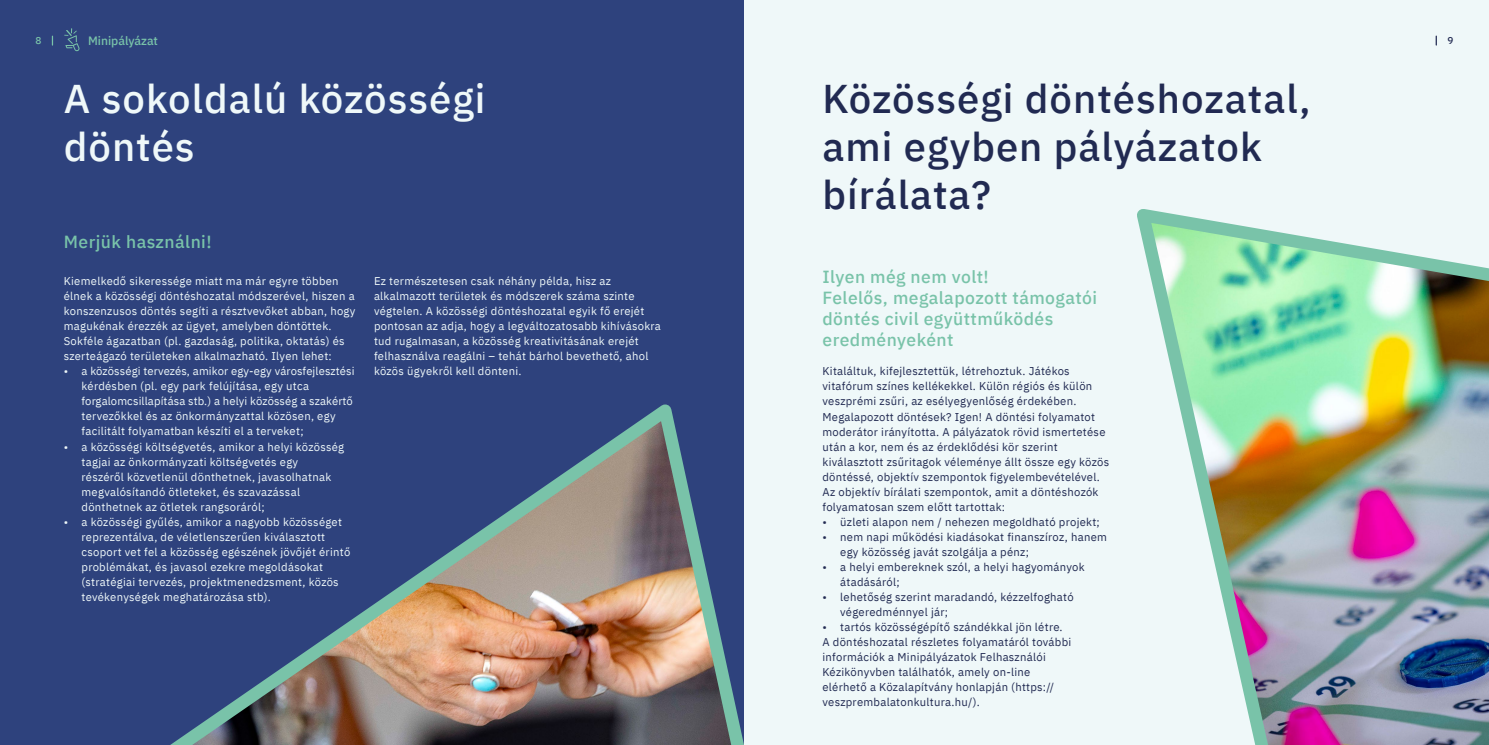
<style>
.page{position:relative;width:1489px;height:745px;background:#fff}
.page>*{position:absolute;margin:0;border:0;box-sizing:border-box;transform-origin:0 0}
.t1{font:500 40px/48px "IBM Plex Sans";letter-spacing:.025em;color:#212a52}
.t2{font:500 40px/48px "IBM Plex Sans";letter-spacing:.025em;color:#eff8f9}
.t3{font:500 17.5px/21px "IBM Plex Sans";letter-spacing:.025em;color:#79c3a9}
.t4{font:500 12.12px "IBM Plex Sans";color:#79c3a9}
.t5{font:11.25px/15px "IBM Plex Sans";letter-spacing:.025em;color:#eff8f9}
.t6{font:11.25px/15px "IBM Plex Sans";letter-spacing:.025em;color:#212a52}
.t7{font:500 10px "IBM Plex Sans";color:#79c3a9}
.t8{font:500 10px "IBM Plex Sans";color:#212a52}
</style>
<div class="page">
<div style="left:0;top:0;width:743px;height:744px;background:#2e427d"></div>
<div style="left:744px;top:0;width:744px;height:744px;background:#eff8f9"></div>
<img style="left:172px;top:389px;width:572px;height:355px">
<img style="left:1137px;top:209px;width:351px;height:535px">
<svg style="left:64px;top:28px;width:16px;height:23px"></svg>
<p class="t7" style="left:35px;top:33px;width:7px">8</p>
<p class="t4" style="left:88px;top:31px;width:71px">Minipályázat</p>
<p class="t8" style="left:1447px;top:33px;width:8px">9</p>
<h1 class="t2" style="left:64px;top:71px;width:423px">A sokoldalú közösségi döntés</h1>
<h2 class="t3" style="left:64px;top:229px;width:149px">Merjük használni!</h2>
<p class="t5" style="left:64px;top:273px;width:293px">Kiemelkedő sikeressége miatt ma már egyre többen élnek a közösségi döntéshozatal módszerével, hiszen a konszenzusos döntés segíti a résztvevőket abban, hogy magukénak érezzék az ügyet, amelyben döntöttek.<br>Sokféle ágazatban (pl. gazdaság, politika, oktatás) és szerteágazó területeken alkalmazható. Ilyen lehet:</p>
<p class="t5" style="left:81px;top:363px;width:274px;text-indent:-18px">• a közösségi tervezés, amikor egy-egy városfejlesztési kérdésben (pl. egy park felújítása, egy utca forgalomcsillapítása stb.) a helyi közösség a szakértő tervezőkkel és az önkormányzattal közösen, egy facilitált folyamatban készíti el a terveket;</p>
<p class="t5" style="left:81px;top:438px;width:264px;text-indent:-18px">• a közösségi költségvetés, amikor a helyi közösség tagjai az önkormányzati költségvetés egy<br>részéről közvetlenül dönthetnek, javasolhatnak megvalósítandó ötleteket, és szavazással dönthetnek az ötletek rangsoráról;</p>
<p class="t5" style="left:81px;top:513px;width:270px;text-indent:-18px">• a közösségi gyűlés, amikor a nagyobb közösséget reprezentálva, de véletlenszerűen kiválasztott csoport vet fel a közösség egészének jövőjét érintő problémákat, és javasol ezekre megoldásokat (stratégiai tervezés, projektmenedzsment, közös tevékenységek meghatározása stb).</p>
<p class="t5" style="left:374px;top:273px;width:288px">Ez természetesen csak néhány példa, hisz az alkalmazott területek és módszerek száma szinte végtelen. A közösségi döntéshozatal egyik fő erejét pontosan az adja, hogy a legváltozatosabb kihívásokra tud rugalmasan, a közösség kreativitásának erejét felhasználva reagálni – tehát bárhol bevethető, ahol közös ügyekről kell dönteni.</p>
<h1 class="t1" style="left:822px;top:71px;width:490px">Közösségi döntéshozatal, ami egyben pályázatok bírálata?</h1>
<h2 class="t3" style="left:822px;top:265px;width:276px">Ilyen még nem volt!<br>Felelős, megalapozott támogatói döntés civil együttműködés eredményeként</h2>
<p class="t6" style="left:822px;top:363px;width:288px">Kitaláltuk, kifejlesztettük, létrehoztuk. Játékos vitafórum színes kellékekkel. Külön régiós és külön veszprémi zsűri, az esélyegyenlőség érdekében.<br>Megalapozott döntések? Igen! A döntési folyamatot moderátor irányította. A pályázatok rövid ismertetése után a kor, nem és az érdeklődési kör szerint kiválasztott zsűritagok véleménye állt össze egy közös döntéssé, objektív szempontok figyelembevételével.<br>Az objektív bírálati szempontok, amit a döntéshozók folyamatosan szem előtt tartottak:</p>
<p class="t6" style="left:822px;top:513px;width:279px">• üzleti alapon nem / nehezen megoldható projekt;</p>
<p class="t6" style="left:840px;top:528px;width:268px;text-indent:-18px">• nem napi működési kiadásokat finanszíroz, hanem egy közösség javát szolgálja a pénz;</p>
<p class="t6" style="left:840px;top:558px;width:246px;text-indent:-18px">• a helyi embereknek szól, a helyi hagyományok átadásáról;</p>
<p class="t6" style="left:840px;top:588px;width:235px;text-indent:-18px">• lehetőség szerint maradandó, kézzelfogható végeredménnyel jár;</p>
<p class="t6" style="left:822px;top:618px;width:250px">• tartós közösségépítő szándékkal jön létre.<br>A döntéshozatal részletes folyamatáról további információk a Minipályázatok Felhasználói Kézikönyvben találhatók, amely on-line elérhető a Közalapítvány honlapján (https:// veszprembalatonkultura.hu/).</p>
</div>
